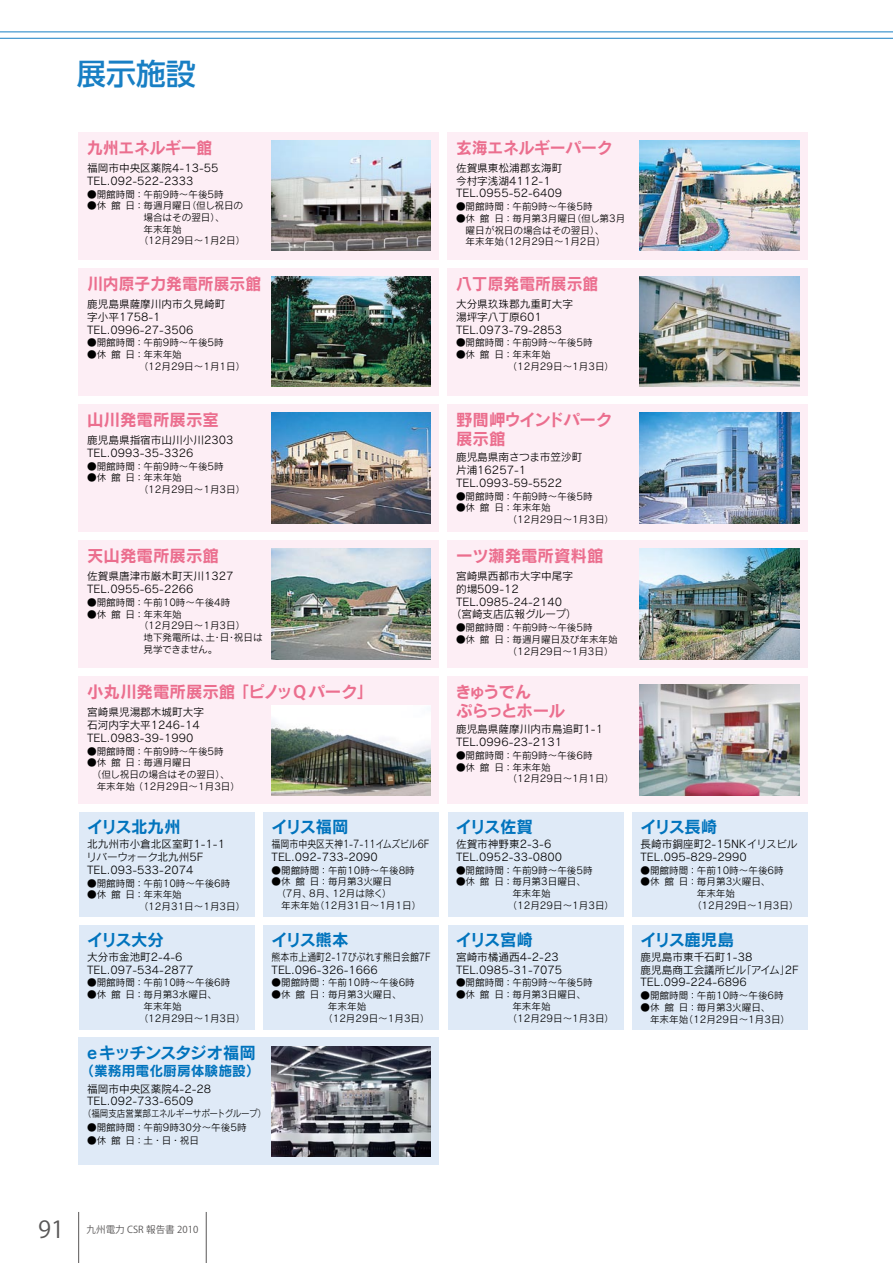
<style>
.page{position:relative;width:893px;height:1263px;background:#fff}
.page>*{position:absolute;margin:0;border:0;box-sizing:border-box;transform-origin:0 0}
.t1{font:500 29.7px "UD Shin Go Pro";color:#187fc4}
.t2{font:23.4px "Koz Go Pro";color:#595757}
.t3{font:16.5px "Rodin Pro B";color:#eb6e8e}
.t4{font:16.5px "Rodin Pro B";letter-spacing:-.06em;color:#0073bd}
.t5{font:16.5px "Rodin Pro B";color:#eb6e8e;scale:.96 1}
.t6{font:16.5px/19.2px "Rodin Pro B";letter-spacing:-.02em;color:#eb6e8e}
.t7{font:16.5px/19.2px "Rodin Pro B";letter-spacing:-.065em;color:#eb6e8e}
.t8{font:16.5px "Rodin Pro B";letter-spacing:-.08em;color:#0073bd}
.t9{font:13.8px "Rodin Pro B";color:#0073bd}
.t10{font:10.65px/12.8px "Rodin Pro M";color:#000}
.t11{font:10.65px/12.8px "Rodin Pro M";color:#000;scale:.84 1}
.t12{font:9.6px/11.7px "Rodin Pro M";color:#000}
.t13{font:9.6px "Rodin Pro M";color:#000;scale:.89 1}
.t14{font:9.6px "Koz Go Pro";color:#595757}
.t15{font:9.6px "Rodin Pro M";letter-spacing:-.05em;color:#000}
</style>
<div class="page">
<hr style="left:206px;top:1212px;width:1px;height:51px;background:#595757">
<hr style="left:78px;top:1212px;width:1px;height:51px;background:#595757">
<hr style="left:0;top:31px;width:893px;height:1px;background:#187fc4">
<hr style="left:0;top:38px;width:893px;height:1px;background:#187fc4">
<div style="left:79px;top:1037px;width:360px;height:128px;background:#dfeaf7"></div>
<div style="left:79px;top:925px;width:176px;height:104px;background:#dfeaf7"></div>
<div style="left:263px;top:925px;width:176px;height:104px;background:#dfeaf7"></div>
<div style="left:448px;top:925px;width:175px;height:104px;background:#dfeaf7"></div>
<div style="left:632px;top:925px;width:176px;height:104px;background:#dfeaf7"></div>
<div style="left:79px;top:812px;width:176px;height:104px;background:#dfeaf7"></div>
<div style="left:263px;top:812px;width:176px;height:104px;background:#dfeaf7"></div>
<div style="left:448px;top:812px;width:175px;height:104px;background:#dfeaf7"></div>
<div style="left:632px;top:812px;width:176px;height:104px;background:#dfeaf7"></div>
<div style="left:79px;top:676px;width:360px;height:128px;background:#fdeef5"></div>
<div style="left:448px;top:676px;width:360px;height:128px;background:#fdeef5"></div>
<div style="left:79px;top:540px;width:360px;height:128px;background:#fdeef5"></div>
<div style="left:448px;top:540px;width:360px;height:128px;background:#fdeef5"></div>
<div style="left:79px;top:404px;width:360px;height:127px;background:#fdeef5"></div>
<div style="left:448px;top:404px;width:360px;height:127px;background:#fdeef5"></div>
<div style="left:79px;top:268px;width:360px;height:127px;background:#fdeef5"></div>
<div style="left:448px;top:268px;width:360px;height:127px;background:#fdeef5"></div>
<div style="left:79px;top:132px;width:360px;height:127px;background:#fdeef5"></div>
<div style="left:448px;top:132px;width:360px;height:127px;background:#fdeef5"></div>
<img style="left:271px;top:1046px;width:160px;height:111px">
<img style="left:271px;top:706px;width:160px;height:89px">
<img style="left:271px;top:548px;width:160px;height:111px">
<img style="left:271px;top:412px;width:160px;height:111px">
<img style="left:640px;top:685px;width:159px;height:110px">
<img style="left:640px;top:548px;width:159px;height:111px">
<img style="left:640px;top:412px;width:159px;height:111px">
<img style="left:271px;top:276px;width:160px;height:111px">
<img style="left:640px;top:276px;width:159px;height:111px">
<img style="left:271px;top:140px;width:160px;height:111px">
<img style="left:640px;top:140px;width:159px;height:111px">
<h1 class="t1" style="left:77px;top:49px;width:121px">展示施設</h1>
<h3 class="t5" style="left:87px;top:136px;width:132px">九州エネルギー館</h3>
<p class="t10" style="left:87px;top:161px;width:133px">福岡市中央区薬院4-13-55<br>TEL.092-522-2333</p>
<p class="t12" style="left:87px;top:188px;width:138px">●開館時間：午前9時〜午後5時</p>
<p class="t12" style="left:87px;top:199px;width:158px">●休館日：毎週月曜日（但し祝日の</p>
<p class="t12" style="left:144px;top:211px;width:83px">場合はその翌日）、</p>
<p class="t12" style="left:144px;top:223px;width:40px">年末年始</p>
<p class="t12" style="left:139px;top:235px;width:108px">（12月29日〜1月2日）</p>
<h3 class="t5" style="left:87px;top:272px;width:183px">川内原子力発電所展示館</h3>
<p class="t10" style="left:87px;top:297px;width:140px">鹿児島県薩摩川内市久見崎町字小平1758-1<br>TEL.0996-27-3506</p>
<p class="t12" style="left:87px;top:337px;width:138px">●開館時間：午前9時〜午後5時</p>
<p class="t12" style="left:139px;top:348px;width:108px;text-indent:-52px">●休館日：年末年始<br>（12月29日〜1月1日）</p>
<h3 class="t3" style="left:87px;top:409px;width:133px">山川発電所展示室</h3>
<p class="t10" style="left:87px;top:433px;width:148px">鹿児島県指宿市山川小川2303<br>TEL.0993-35-3326</p>
<p class="t12" style="left:87px;top:460px;width:138px">●開館時間：午前9時〜午後5時</p>
<p class="t12" style="left:139px;top:472px;width:108px;text-indent:-52px">●休館日：年末年始<br>（12月29日〜1月3日）</p>
<h3 class="t3" style="left:87px;top:545px;width:133px">天山発電所展示館</h3>
<p class="t10" style="left:87px;top:569px;width:148px">佐賀県唐津市厳木町天川1327<br>TEL.0955-65-2266</p>
<p class="t12" style="left:87px;top:596px;width:145px">●開館時間：午前10時〜午後4時</p>
<p class="t12" style="left:87px;top:608px;width:96px">●休館日：年末年始</p>
<p class="t12" style="left:139px;top:619px;width:108px">（12月29日〜1月3日）</p>
<p class="t12" style="left:144px;top:631px;width:121px">地下発電所は、土・日・祝日は</p>
<p class="t15" style="left:144px;top:643px;width:75px">見学できません。</p>
<h3 class="t3" style="left:87px;top:681px;width:287px">小丸川発電所展示館 「ピノッQパーク」</h3>
<p class="t10" style="left:87px;top:705px;width:118px">宮崎県児湯郡木城町大字石河内字大平1246-14<br>TEL.0983-39-1990</p>
<p class="t12" style="left:87px;top:745px;width:138px">●開館時間：午前9時〜午後5時</p>
<p class="t12" style="left:87px;top:756px;width:106px">●休館日：毎週月曜日</p>
<p class="t12" style="left:92px;top:768px;width:139px">（但し祝日の場合はその翌日）、</p>
<p class="t12" style="left:97px;top:780px;width:145px">年末年始 （12月29日〜1月3日）</p>
<h3 class="t4" style="left:87px;top:816px;width:95px">イリス北九州</h3>
<p class="t10" style="left:87px;top:837px;width:140px">北九州市小倉北区室町1-1-1リバーウォーク北九州5F<br>TEL.093-533-2074</p>
<p class="t12" style="left:87px;top:877px;width:145px">●開館時間：午前10時〜午後6時</p>
<p class="t12" style="left:139px;top:888px;width:108px;text-indent:-52px">●休館日：年末年始<br>（12月31日〜1月3日）</p>
<h3 class="t4" style="left:87px;top:928px;width:79px">イリス大分</h3>
<p class="t10" style="left:87px;top:950px;width:108px">大分市金池町2-4-6<br>TEL.097-534-2877</p>
<p class="t12" style="left:87px;top:977px;width:145px">●開館時間：午前10時〜午後6時</p>
<p class="t12" style="left:87px;top:988px;width:132px">●休館日：毎月第3水曜日、</p>
<p class="t12" style="left:144px;top:1000px;width:40px">年末年始</p>
<p class="t12" style="left:139px;top:1012px;width:108px">（12月29日〜1月3日）</p>
<h3 class="t8" style="left:87px;top:1042px;width:170px">e キッチンスタジオ福岡</h3>
<h3 class="t9" style="left:80px;top:1062px;width:181px">（業務用電化厨房体験施設）</h3>
<p class="t10" style="left:87px;top:1082px;width:125px">福岡市中央区薬院4-2-28<br>TEL.092-733-6509</p>
<p class="t13" style="left:83px;top:1107px;width:207px">（福岡支店営業部エネルギーサポートグループ）</p>
<p class="t12" style="left:87px;top:1121px;width:161px">●開館時間：午前9時30分〜午後5時</p>
<p class="t12" style="left:87px;top:1134px;width:113px">●休館日：土・日・祝日</p>
<h3 class="t4" style="left:271px;top:816px;width:79px">イリス福岡</h3>
<p class="t11" style="left:272px;top:837px;width:189px">福岡市中央区天神1-7-11イムズビル6F<br>TEL.092-733-2090</p>
<p class="t12" style="left:272px;top:864px;width:145px">●開館時間：午前10時〜午後8時</p>
<p class="t12" style="left:272px;top:876px;width:122px">●休館日：毎月第3火曜日</p>
<p class="t12" style="left:276px;top:887px;width:117px">（7月、8月、12月は除く）</p>
<p class="t12" style="left:281px;top:899px;width:142px">年末年始（12月31日〜1月1日）</p>
<h3 class="t4" style="left:271px;top:928px;width:79px">イリス熊本</h3>
<p class="t11" style="left:272px;top:950px;width:191px">熊本市上通町2-17びぷれす熊日会館7F<br>TEL.096-326-1666</p>
<p class="t12" style="left:272px;top:977px;width:145px">●開館時間：午前10時〜午後6時</p>
<p class="t12" style="left:272px;top:988px;width:132px">●休館日：毎月第3火曜日、</p>
<p class="t12" style="left:328px;top:1000px;width:40px">年末年始</p>
<p class="t12" style="left:323px;top:1012px;width:108px">（12月29日〜1月3日）</p>
<h3 class="t5" style="left:456px;top:136px;width:164px">玄海エネルギーパーク</h3>
<p class="t10" style="left:456px;top:161px;width:108px">佐賀県東松浦郡玄海町今村字浅湖4112-1<br>TEL.0955-52-6409</p>
<p class="t12" style="left:456px;top:201px;width:138px">●開館時間：午前9時〜午後5時</p>
<p class="t12" style="left:466px;top:212px;width:161px;text-indent:-10px">●休館日：毎月第3月曜日（但し第3月曜日が祝日の場合はその翌日）、<br>年末年始（12月29日〜1月2日）</p>
<h3 class="t5" style="left:456px;top:272px;width:150px">八丁原発電所展示館</h3>
<p class="t10" style="left:456px;top:297px;width:118px">大分県玖珠郡九重町大字湯坪字八丁原601<br>TEL.0973-79-2853</p>
<p class="t12" style="left:456px;top:337px;width:138px">●開館時間：午前9時〜午後5時</p>
<p class="t12" style="left:508px;top:348px;width:108px;text-indent:-52px">●休館日：年末年始<br>（12月29日〜1月3日）</p>
<h3 class="t6" style="left:456px;top:409px;width:158px">野間岬ウインドパーク展示館</h3>
<p class="t10" style="left:456px;top:450px;width:128px">鹿児島県南さつま市笠沙町片浦16257-1<br>TEL.0993-59-5522</p>
<p class="t12" style="left:456px;top:490px;width:138px">●開館時間：午前9時〜午後5時</p>
<p class="t12" style="left:508px;top:501px;width:108px;text-indent:-52px">●休館日：年末年始<br>（12月29日〜1月3日）</p>
<h3 class="t3" style="left:456px;top:545px;width:149px">一ツ瀬発電所資料館</h3>
<p class="t10" style="left:456px;top:569px;width:118px">宮崎県西都市大字中尾字</p>
<p class="t10" style="left:456px;top:582px;width:64px">的場509-12</p>
<p class="t10" style="left:456px;top:595px;width:108px">TEL.0985-24-2140</p>
<p class="t10" style="left:451px;top:608px;width:127px">（宮崎支店広報グループ）</p>
<p class="t12" style="left:456px;top:621px;width:138px">●開館時間：午前9時〜午後5時</p>
<p class="t12" style="left:508px;top:633px;width:112px;text-indent:-52px">●休館日：毎週月曜日及び年末年始（12月29日〜1月3日）</p>
<h3 class="t7" style="left:455px;top:681px;width:111px">きゅうでん<br>ぷらっとホール</h3>
<p class="t10" style="left:456px;top:722px;width:149px">鹿児島県薩摩川内市鳥追町1-1<br>TEL.0996-23-2131</p>
<p class="t12" style="left:456px;top:749px;width:138px">●開館時間：午前9時〜午後6時</p>
<p class="t12" style="left:508px;top:761px;width:108px;text-indent:-52px">●休館日：年末年始<br>（12月29日〜1月1日）</p>
<h3 class="t4" style="left:456px;top:816px;width:79px">イリス佐賀</h3>
<p class="t10" style="left:456px;top:837px;width:108px">佐賀市神野東2-3-6<br>TEL.0952-33-0800</p>
<p class="t12" style="left:456px;top:864px;width:138px">●開館時間：午前9時〜午後5時</p>
<p class="t12" style="left:456px;top:876px;width:132px">●休館日：毎月第3日曜日、</p>
<p class="t12" style="left:512px;top:887px;width:40px">年末年始</p>
<p class="t12" style="left:508px;top:899px;width:108px">（12月29日〜1月3日）</p>
<h3 class="t4" style="left:456px;top:928px;width:79px">イリス宮崎</h3>
<p class="t10" style="left:456px;top:950px;width:108px">宮崎市橘通西4-2-23<br>TEL.0985-31-7075</p>
<p class="t12" style="left:456px;top:977px;width:138px">●開館時間：午前9時〜午後5時</p>
<p class="t12" style="left:456px;top:988px;width:132px">●休館日：毎月第3日曜日、</p>
<p class="t12" style="left:512px;top:1000px;width:40px">年末年始</p>
<p class="t12" style="left:508px;top:1012px;width:108px">（12月29日〜1月3日）</p>
<h3 class="t4" style="left:640px;top:816px;width:79px">イリス長崎</h3>
<p class="t10" style="left:640px;top:837px;width:158px">長崎市銅座町2-15NKイリスビル<br>TEL.095-829-2990</p>
<p class="t12" style="left:640px;top:864px;width:145px">●開館時間：午前10時〜午後6時</p>
<p class="t12" style="left:640px;top:876px;width:132px">●休館日：毎月第3火曜日、</p>
<p class="t12" style="left:697px;top:887px;width:40px">年末年始</p>
<p class="t12" style="left:692px;top:899px;width:108px">（12月29日〜1月3日）</p>
<h3 class="t4" style="left:640px;top:928px;width:95px">イリス鹿児島</h3>
<p class="t10" style="left:640px;top:950px;width:160px">鹿児島市東千石町1-38<br>鹿児島商工会議所ビル「アイム」2F<br>TEL.099-224-6896</p>
<p class="t12" style="left:640px;top:989px;width:145px">●開館時間：午前10時〜午後6時</p>
<p class="t12" style="left:650px;top:1001px;width:142px;text-indent:-10px">●休館日：毎月第3火曜日、<br>年末年始（12月29日〜1月3日）</p>
<h2 class="t2" style="left:38px;top:1214px;width:27px">91</h2>
<p class="t14" style="left:87px;top:1223px;width:113px">九州電力 CSR 報告書 2010</p>
</div>
